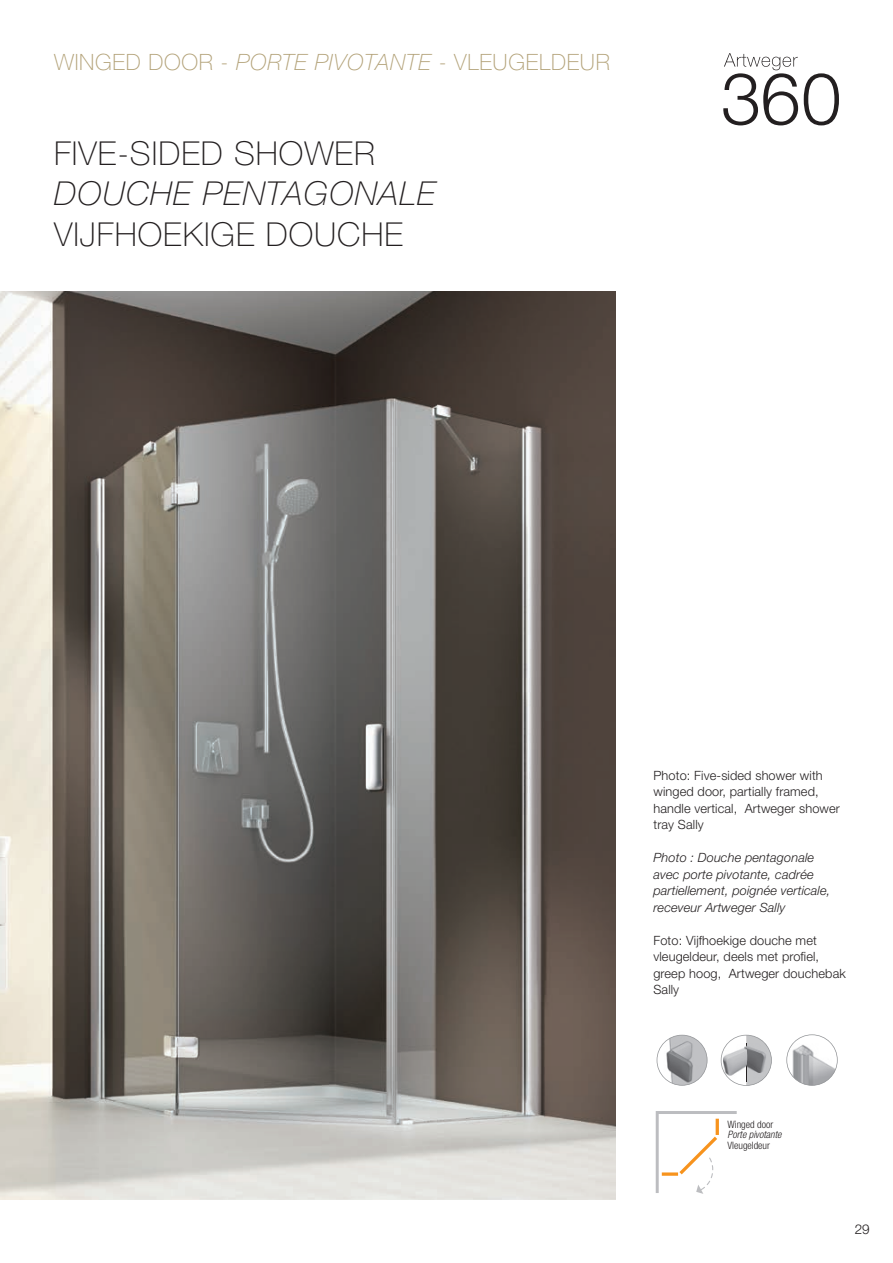
<style>
.page{position:relative;width:893px;height:1263px;background:#fff}
.page>*{position:absolute;margin:0;border:0;box-sizing:border-box;transform-origin:0 0}
.t1{font:100 33px "Helvetica Neue LT Std";letter-spacing:.03em;color:#231f20}
.t2{font:italic 100 33px "Helvetica Neue LT Std";letter-spacing:.03em;color:#231f20}
.t3{font:100 22.5px "Helvetica Neue LT Std";letter-spacing:.03em;color:#b2a177}
.t4{font:300 13.5px "Helvetica Neue LT Std";color:#231f20}
.t5{font:300 12.75px/16.5px "Helvetica Neue LT Std";letter-spacing:.01em;color:#231f20}
.t6{font:italic 300 12.75px/16.5px "Helvetica Neue LT Std";letter-spacing:.01em;color:#231f20}
.t7{font:300 condensed 10.2px "Helvetica Neue LT Std";color:#231f20}
.t8{font:italic 300 condensed 10.2px "Helvetica Neue LT Std";color:#231f20}
.s1{font-style:italic}
</style>
<div class="page">
<svg style="left:723px;top:53px;width:116px;height:72px"></svg>
<img style="left:0;top:291px;width:615px;height:908px">
<svg style="left:656px;top:1111px;width:81px;height:83px"></svg>
<svg style="left:786px;top:1034px;width:52px;height:52px"></svg>
<svg style="left:657px;top:1035px;width:50px;height:51px"></svg>
<svg style="left:721px;top:1035px;width:51px;height:51px"></svg>
<h2 class="t3" style="left:54px;top:49px;width:557px">WINGED DOOR - <span class="s1">PORTE PIVOTANTE</span> - VLEUGELDEUR</h2>
<h1 class="t1" style="left:54px;top:134px;width:322px">FIVE-SIDED SHOWER</h1>
<h1 class="t2" style="left:54px;top:175px;width:383px">DOUCHE PENTAGONALE</h1>
<h1 class="t1" style="left:54px;top:215px;width:351px">VIJFHOEKIGE DOUCHE</h1>
<p class="t5" style="left:653px;top:767px;width:188px">Photo: Five-sided shower with winged door, partially framed, handle vertical, Artweger shower tray Sally</p>
<p class="t6" style="left:653px;top:849px;width:178px">Photo : Douche pentagonale avec porte pivotante, cadrée partiellement, poignée verticale, receveur Artweger Sally</p>
<p class="t5" style="left:653px;top:932px;width:194px">Foto: Vijfhoekige douche met vleugeldeur, deels met profiel, greep hoog, Artweger douchebak<br>Sally</p>
<p class="t7" style="left:727px;top:1118px;width:47px">Winged door</p>
<p class="t8" style="left:727px;top:1129px;width:55px">Porte pivotante</p>
<p class="t7" style="left:727px;top:1139px;width:44px">Vleugeldeur</p>
<p class="t4" style="left:855px;top:1221px;width:17px">29</p>
</div>
